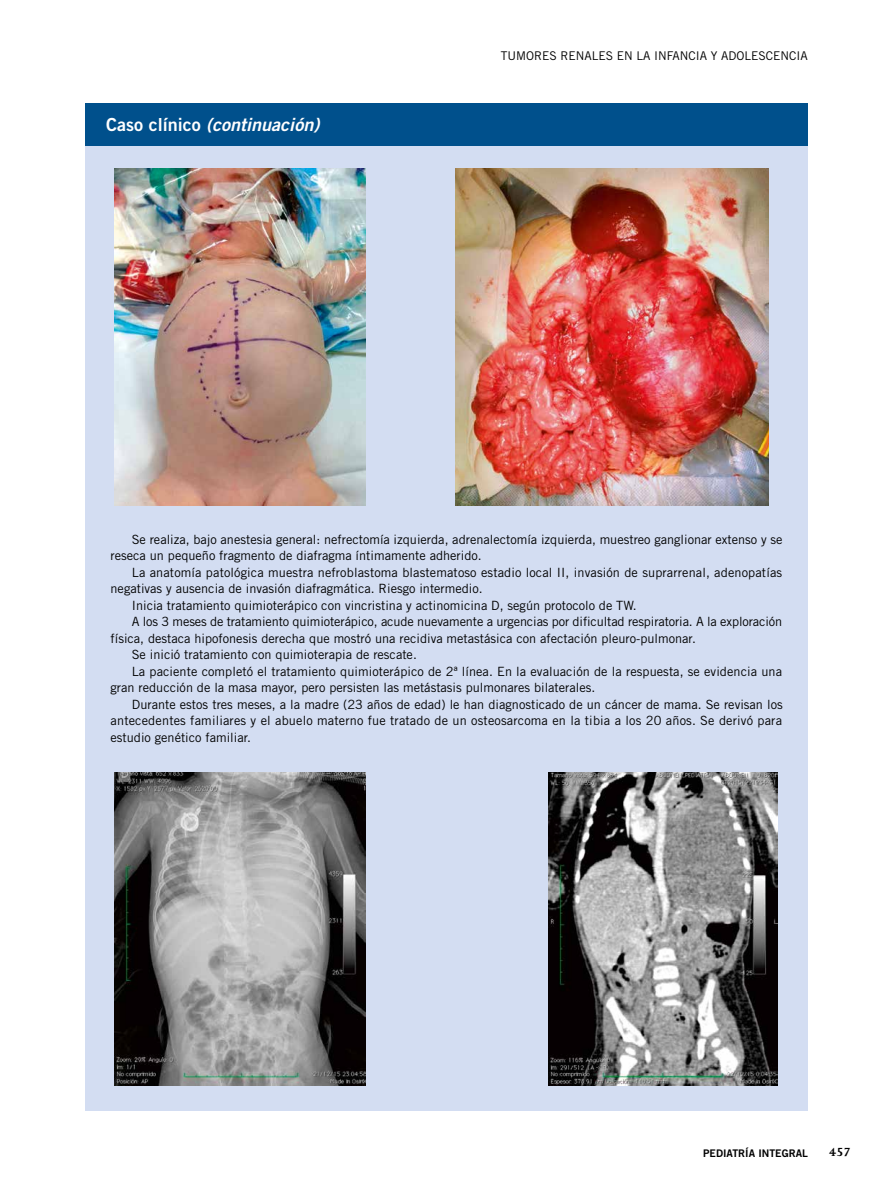
<style>
.page{position:relative;width:893px;height:1191px;background:#fff}
.page>*{position:absolute;margin:0;border:0;box-sizing:border-box;transform-origin:0 0}
.t1{font:italic 18px "Trade Gothic Bold Two";color:#fff}
.t2{font:700 13.5px "Joanna MT Std";color:#000}
.t3{font:12.75px/16.5px "Trade Gothic";color:#000}
.t4{font:12px "Trade Gothic";color:#000}
.t5{font:10.5px "Trade Gothic Bold Two";color:#000}
.s1{font-style:normal}
</style>
<div class="page">
<div style="left:85px;top:145px;width:723px;height:965px;background:#d3ddf2"></div>
<div style="left:85px;top:103px;width:723px;height:42px;background:#00508c"></div>
<img style="left:115px;top:168px;width:251px;height:337px">
<img style="left:455px;top:168px;width:314px;height:337px">
<img style="left:115px;top:772px;width:251px;height:313px">
<img style="left:549px;top:772px;width:229px;height:313px">
<h1 class="t1" style="left:106px;top:114px;width:215px"><span class="s1">Caso clínico</span> (continuación)</h1>
<p class="t4" style="left:501px;top:49px;width:309px">Tumores renales en la infancia y adolescencia</p>
<p class="t3" style="left:111px;top:531px;width:673px;text-indent:21px">Se realiza, bajo anestesia general: nefrectomía izquierda, adrenalectomía izquierda, muestreo ganglionar extenso y se reseca un pequeño fragmento de diafragma íntimamente adherido.</p>
<p class="t3" style="left:132px;top:564px;width:652px">La anatomía patológica muestra nefroblastoma blastematoso estadio local II, invasión de suprarrenal, adenopatías</p>
<p class="t3" style="left:111px;top:580px;width:374px">negativas y ausencia de invasión diafragmática. Riesgo intermedio.</p>
<p class="t3" style="left:132px;top:597px;width:506px">Inicia tratamiento quimioterápico con vincristina y actinomicina D, según protocolo de TW.</p>
<p class="t3" style="left:132px;top:613px;width:652px">A los 3 meses de tratamiento quimioterápico, acude nuevamente a urgencias por dificultad respiratoria. A la exploración</p>
<p class="t3" style="left:111px;top:630px;width:587px">física, destaca hipofonesis derecha que mostró una recidiva metastásica con afectación pleuro-pulmonar.</p>
<p class="t3" style="left:132px;top:646px;width:287px">Se inició tratamiento con quimioterapia de rescate.</p>
<p class="t3" style="left:132px;top:663px;width:652px">La paciente completó el tratamiento quimioterápico de 2ª línea. En la evaluación de la respuesta, se evidencia una</p>
<p class="t3" style="left:111px;top:679px;width:486px">gran reducción de la masa mayor, pero persisten las metástasis pulmonares bilaterales.</p>
<p class="t3" style="left:132px;top:696px;width:652px">Durante estos tres meses, a la madre (23 años de edad) le han diagnosticado de un cáncer de mama. Se revisan los</p>
<p class="t3" style="left:111px;top:712px;width:673px">antecedentes familiares y el abuelo materno fue tratado de un osteosarcoma en la tibia a los 20 años. Se derivó para</p>
<p class="t3" style="left:111px;top:729px;width:142px">estudio genético familiar.</p>
<p class="t5" style="left:703px;top:1146px;width:106px">PEDIATRÍA INTEGRAL</p>
<p class="t2" style="left:829px;top:1144px;width:23px">457</p>
</div>
